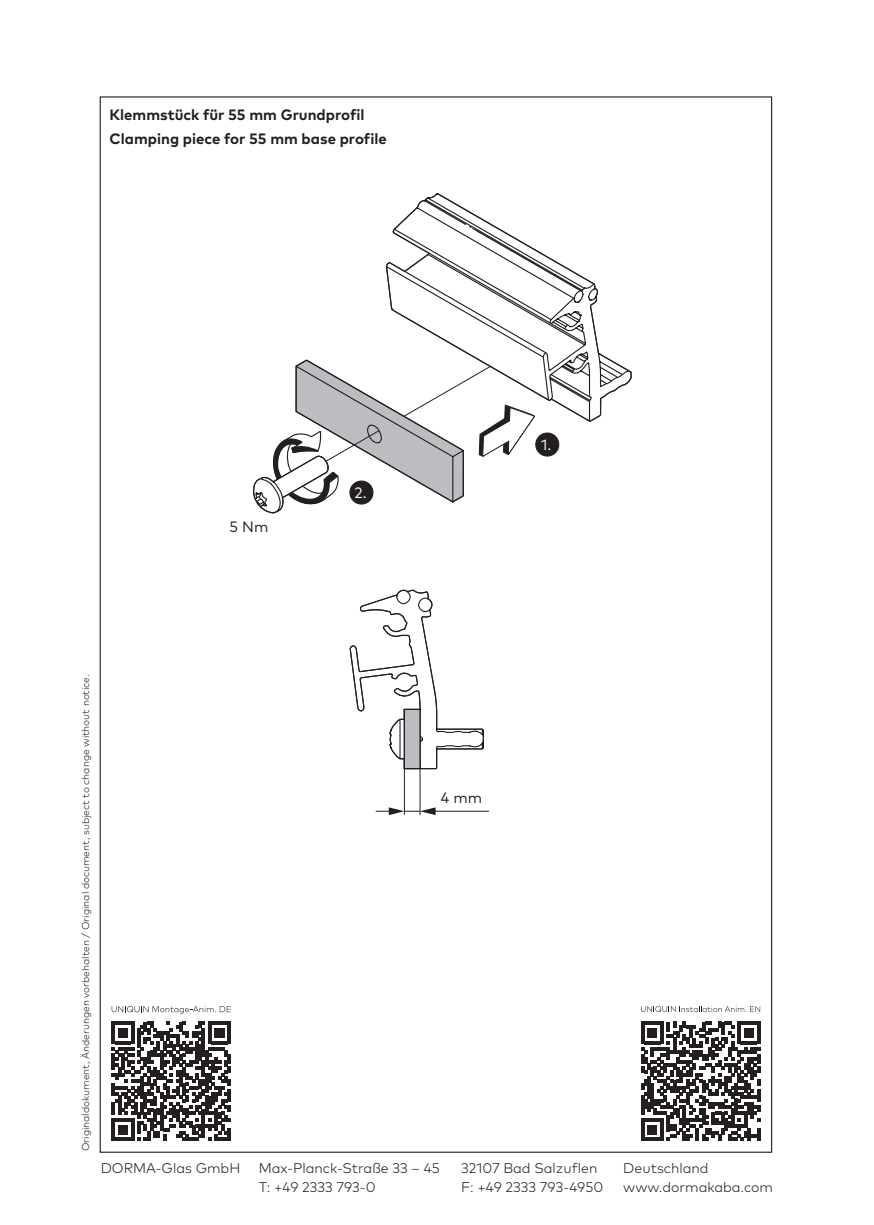
<style>
.page{position:relative;width:874px;height:1225px;background:#fff}
.page>*{position:absolute;margin:0;border:0;box-sizing:border-box;transform-origin:0 0}
.Body_text{font:700 15px "Mark Pro";color:#231f20}
.Text_in_picture{font:15px "Mark Pro";color:#231f20}
.Text_in_picture-2{font:15px "Mark Pro";color:#fff}
.t1{font:300 14px "Mark Pro";color:#231f20}
.t2{font:300 10px "Mark Pro";color:#231f20}
</style>
<div class="page">
<svg style="left:385px;top:193px;width:247px;height:229px"></svg>
<svg style="left:252px;top:358px;width:283px;height:155px"></svg>
<div style="left:350px;top:481px;width:23px;height:23px;background:#231f20;border-radius:50%"></div>
<div style="left:349px;top:480px;width:24px;height:24px;border:1px solid #231f20;border-radius:50%"></div>
<div style="left:535px;top:433px;width:23px;height:23px;background:#231f20;border-radius:50%"></div>
<div style="left:535px;top:432px;width:24px;height:24px;border:1px solid #231f20;border-radius:50%"></div>
<svg style="left:349px;top:589px;width:135px;height:180px"></svg>
<hr style="left:404px;top:768px;width:1px;height:46px;background:#231f20">
<hr style="left:419px;top:768px;width:1px;height:46px;background:#231f20">
<hr style="left:433px;top:811px;width:55px;height:1px;background:#231f20">
<svg style="left:376px;top:807px;width:59px;height:8px"></svg>
<svg style="left:112px;top:1021px;width:119px;height:119px"></svg>
<hr style="left:227px;top:1128px;width:4px;height:12px;background:#231f20">
<svg style="left:112px;top:1006px;width:119px;height:8px"></svg>
<svg style="left:641px;top:1021px;width:118px;height:119px"></svg>
<svg style="left:641px;top:1006px;width:118px;height:6px"></svg>
<p class="Body_text" style="left:109px;top:104px;width:256px">Klemmstück für 55 mm Grundprofil</p>
<p class="Body_text" style="left:109px;top:128px;width:278px">Clamping piece for 55 mm base profile</p>
<p class="Text_in_picture" style="left:229px;top:515px;width:40px">5 Nm</p>
<p class="Text_in_picture-2" style="left:354px;top:481px;width:14px">2.</p>
<p class="Text_in_picture-2" style="left:541px;top:433px;width:12px">1.</p>
<p class="t2" style="left:78px;top:1151px;width:478px;rotate:-90deg">Originaldokument, Änderungen vorbehalten / Original document, subject to change without notice.</p>
<p class="Text_in_picture" style="left:440px;top:786px;width:43px">4 mm</p>
<p class="t1" style="left:101px;top:1157px;width:141px">DORMA-Glas GmbH</p>
<p class="t1" style="left:259px;top:1157px;width:182px">Max-Planck-Straße 33 – 45</p>
<p class="t1" style="left:461px;top:1157px;width:138px">32107 Bad Salzuflen</p>
<p class="t1" style="left:623px;top:1157px;width:87px">Deutschland</p>
<p class="t1" style="left:259px;top:1176px;width:118px">T: +49 2333 793-0</p>
<p class="t1" style="left:461px;top:1176px;width:144px">F: +49 2333 793-4950</p>
<p class="t1" style="left:623px;top:1176px;width:151px">www.dormakaba.com</p>
</div>
